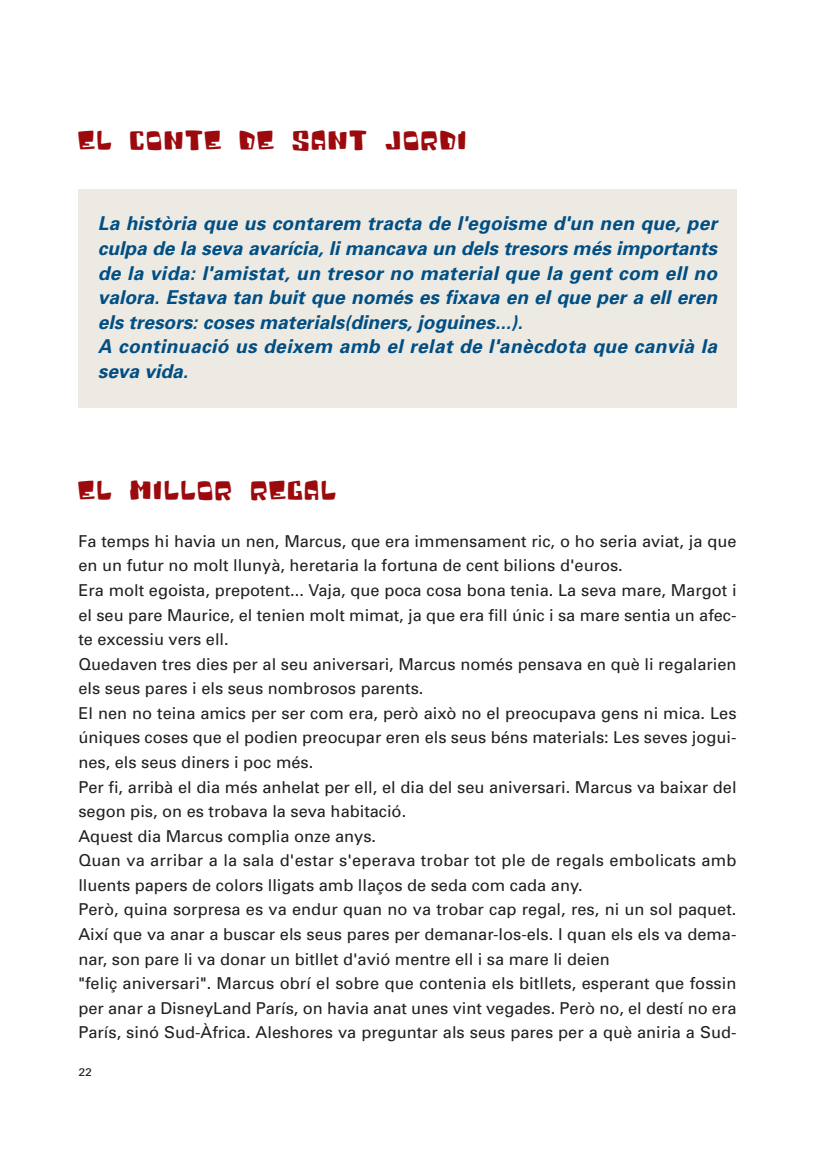
<style>
.page{position:relative;width:825px;height:1173px;background:#fff}
.page>*{position:absolute;margin:0;border:0;box-sizing:border-box;transform-origin:0 0}
.t1{font:27.3px "Space Krafty";letter-spacing:.08em;color:#9d0a0e}
.t2{font:italic 700 19.05px/24.6px "Univers";color:#004e83}
.t3{font:16.35px/24.6px "Univers";color:#231f20}
.t4{font:11.1px "Univers";color:#231f20;scale:1.11 1}
</style>
<div class="page">
<div style="left:78px;top:189px;width:658px;height:219px;background:#edeae3"></div>
<h1 class="t1" style="left:78px;top:130px;width:389px">EL CONTE DE SANT JORDI</h1>
<p class="t2" style="left:98px;top:213px;width:624px">La història que us contarem tracta de l'egoisme d'un nen que, per culpa de la seva avarícia, li mancava un dels tresors més importants de la vida: l'amistat, un tresor no material que la gent com ell no valora. Estava tan buit que només es fixava en el que per a ell eren els tresors: coses materials(diners, joguines...).<br>A continuació us deixem amb el relat de l'anècdota que canvià la seva vida.</p>
<h1 class="t1" style="left:78px;top:480px;width:258px">EL MILLOR REGAL</h1>
<p class="t3" style="left:78px;top:530px;width:659px">Fa temps hi havia un nen, Marcus, que era immensament ric, o ho seria aviat, ja que en un futur no molt llunyà, heretaria la fortuna de cent bilions d'euros.<br>Era molt egoista, prepotent... Vaja, que poca cosa bona tenia. La seva mare, Margot i el seu pare Maurice, el tenien molt mimat, ja que era fill únic i sa mare sentia un afec&shy;te excessiu vers ell.<br>Quedaven tres dies per al seu aniversari, Marcus només pensava en què li regalarien els seus pares i els seus nombrosos parents.<br>El nen no teina amics per ser com era, però això no el preocupava gens ni mica. Les úniques coses que el podien preocupar eren els seus béns materials: Les seves jogui&shy;nes, els seus diners i poc més.<br>Per fi, arribà el dia més anhelat per ell, el dia del seu aniversari. Marcus va baixar del segon pis, on es trobava la seva habitació.<br>Aquest dia Marcus complia onze anys.<br>Quan va arribar a la sala d'estar s'eperava trobar tot ple de regals embolicats amb lluents papers de colors lligats amb llaços de seda com cada any.<br>Però, quina sorpresa es va endur quan no va trobar cap regal, res, ni un sol paquet.<br>Així que va anar a buscar els seus pares per demanar-los-els. I quan els els va dema&shy;nar, son pare li va donar un bitllet d'avió mentre ell i sa mare li deien<br>"feliç aniversari". Marcus obrí el sobre que contenia els bitllets, esperant que fossin per anar a DisneyLand París, on havia anat unes vint vegades. Però no, el destí no era París, sinó Sud-Àfrica. Aleshores va preguntar als seus pares per a què aniria a Sud-</p>
<p class="t4" style="left:78px;top:1067px;width:14px">22</p>
</div>
